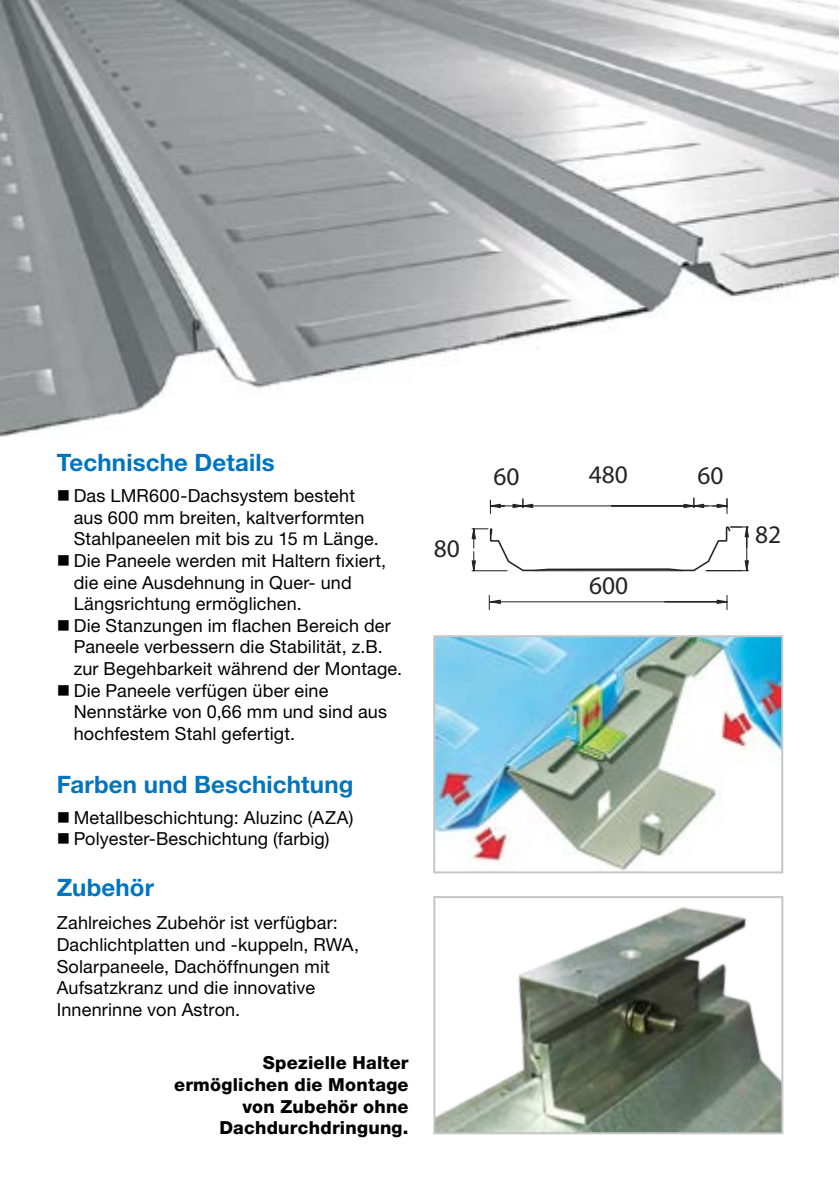
<style>
.page{position:relative;width:840px;height:1191px;background:#fff}
.page>*{position:absolute;margin:0;border:0;box-sizing:border-box;transform-origin:0 0}
.t1{font:25.4px "Myriad";color:#242424}
.t2{font:700 24px "Helvetica Neue LT Pro";letter-spacing:.01em;color:#0075be}
.t3{font:18px/21.6px "Helvetica Neue LT Pro";letter-spacing:.01em;color:#000}
.t4{font:800 18px/21.6px "Helvetica Neue LT Pro";letter-spacing:.015em;color:#000;text-align:right}
</style>
<div class="page">
<hr style="left:490px;top:505px;width:31px;height:1px;background:#242424">
<hr style="left:524px;top:505px;width:202px;height:1px;background:#242424">
<svg style="left:682px;top:498px;width:46px;height:15px"></svg>
<svg style="left:511px;top:499px;width:22px;height:10px"></svg>
<svg style="left:489px;top:500px;width:15px;height:13px"></svg>
<svg style="left:471px;top:526px;width:278px;height:85px"></svg>
<img style="left:0;top:0;width:838px;height:437px">
<img style="left:436px;top:638px;width:343px;height:232px">
<div style="left:433px;top:635px;width:349px;height:238px;border:2px solid #c5c6c6"></div>
<img style="left:436px;top:907px;width:343px;height:224px">
<div style="left:433px;top:896px;width:349px;height:238px;border:2px solid #c5c6c6"></div>
<h2 class="t2" style="left:57px;top:447px;width:219px">Technische Details</h2>
<p class="t3" style="left:74px;top:484px;width:330px">Das LMR600-Dachsystem besteht<br>aus 600 mm breiten, kaltverformten Stahlpaneelen mit bis zu 15 m Länge.<br>Die Paneele werden mit Haltern fixiert, die eine Ausdehnung in Quer- und Längsrichtung ermöglichen.<br>Die Stanzungen im flachen Bereich der Paneele verbessern die Stabilität, z.B. zur Begehbarkeit während der Montage.<br>Die Paneele verfügen über eine Nennstärke von 0,66 mm und sind aus hochfestem Stahl gefertigt.</p>
<h2 class="t2" style="left:57px;top:769px;width:298px">Farben und Beschichtung</h2>
<p class="t3" style="left:74px;top:806px;width:281px">Metallbeschichtung: Aluzinc (AZA)<br>Polyester-Beschichtung (farbig)</p>
<h2 class="t2" style="left:57px;top:872px;width:99px">Zubehör</h2>
<p class="t3" style="left:57px;top:911px;width:304px">Zahlreiches Zubehör ist verfügbar:<br>Dachlichtplatten und -kuppeln, RWA, Solarpaneele, Dachöffnungen mit Aufsatzkranz und die innovative Innenrinne von Astron.</p>
<p class="t4" style="left:174px;top:1052px;width:236px">Spezielle Halter ermöglichen die Montage von Zubehör ohne<br>Dachdurchdringung.</p>
<h1 class="t1" style="left:433px;top:536px;width:28px">80</h1>
<h1 class="t1" style="left:493px;top:463px;width:28px">60</h1>
<h1 class="t1" style="left:588px;top:462px;width:41px">480</h1>
<h1 class="t1" style="left:697px;top:463px;width:28px">60</h1>
<h1 class="t1" style="left:588px;top:573px;width:41px">600</h1>
<h1 class="t1" style="left:754px;top:522px;width:28px">82</h1>
</div>
